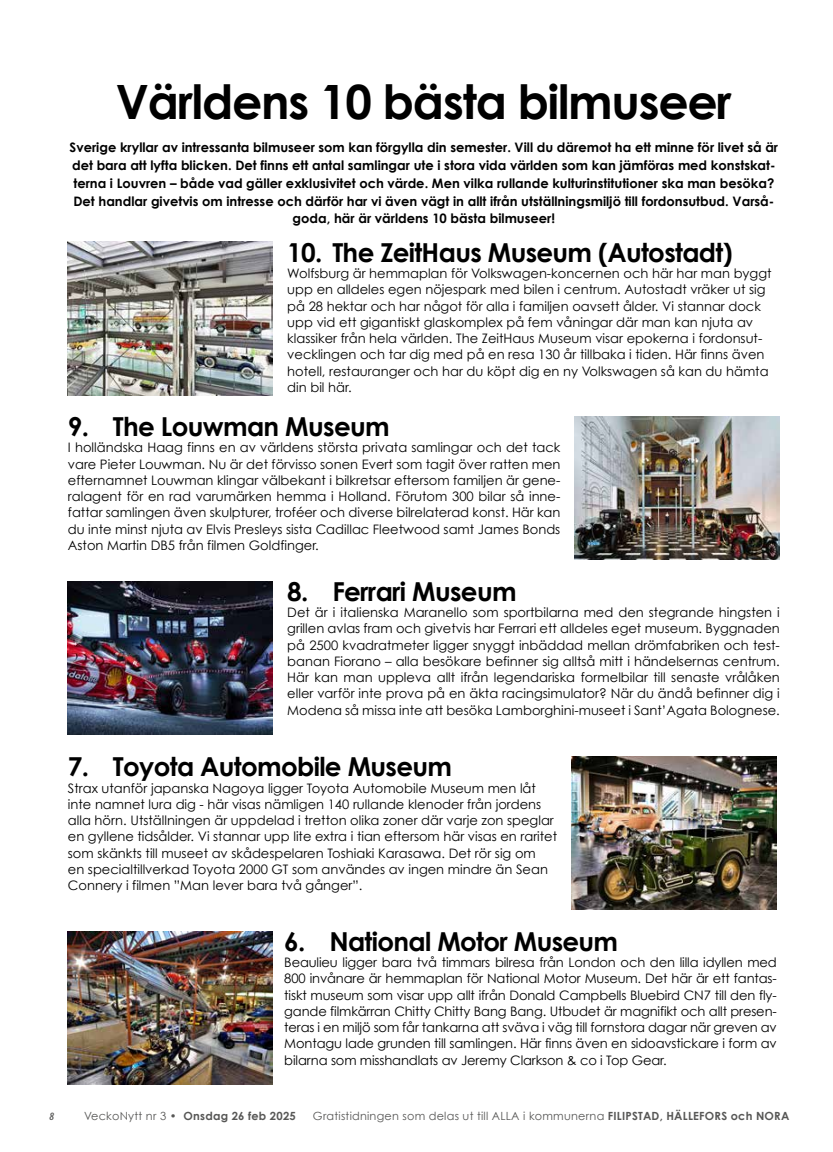
<style>
.page{position:relative;width:833px;height:1152px;background:#fff}
.page>*{position:absolute;margin:0;border:0;box-sizing:border-box;transform-origin:0 0}
.t1{font:700 47.38px "Century Gothic";letter-spacing:-.025em;color:#000}
.t2{font:700 26.12px "Century Gothic";letter-spacing:-.025em;color:#000}
.t3{font:13px/16.2px "Century Gothic";color:#000;text-align:justify}
.t4{font:700 13px/18px "Century Gothic";color:#000;text-align:center}
.t5{font:11.25px "Century Gothic";letter-spacing:.02em;color:#575756}
.t6{font:700 11.25px "Century Gothic";letter-spacing:.02em;color:#575756}
.t7{font:italic 600 condensed 11.25px "Myriad Pro";color:#575756}
.s1{font-weight:400}
.s2{font-weight:700}
</style>
<div class="page">
<img style="left:68px;top:241px;width:205px;height:154px">
<img style="left:575px;top:416px;width:205px;height:144px">
<img style="left:572px;top:756px;width:205px;height:154px">
<img style="left:68px;top:581px;width:205px;height:154px">
<img style="left:67px;top:931px;width:205px;height:153px">
<h1 class="t1" style="left:116px;top:72px;width:617px">Världens 10 bästa bilmuseer</h1>
<p class="t4" style="left:70px;top:138px;width:710px">Sverige kryllar av intressanta bilmuseer som kan förgylla din semester. Vill du däremot ha ett minne för livet så är det bara att lyfta blicken. Det finns ett antal samlingar ute i stora vida världen som kan jämföras med konstskat&shy;terna i Louvren – både vad gäller exklusivitet och värde. Men vilka rullande kulturinstitutioner ska man besöka?<br>Det handlar givetvis om intresse och därför har vi även vägt in allt ifrån utställningsmiljö till fordonsutbud. Varså&shy;goda, här är världens 10 bästa bilmuseer!</p>
<h2 class="t2" style="left:287px;top:236px;width:447px">10. The ZeitHaus Museum (Autostadt)</h2>
<p class="t3" style="left:287px;top:265px;width:486px;text-align:left">Wolfsburg är hemmaplan för Volkswagen-koncernen och här har man byggt upp en alldeles egen nöjespark med bilen i centrum. Autostadt vräker ut sig på 28 hektar och har något för alla i familjen oavsett ålder. Vi stannar dock upp vid ett gigantiskt glaskomplex på fem våningar där man kan njuta av klassiker från hela världen. The ZeitHaus Museum visar epokerna i fordonsut&shy;vecklingen och tar dig med på en resa 130 år tillbaka i tiden. Här finns även hotell, restauranger och har du köpt dig en ny Volkswagen så kan du hämta din bil här.</p>
<h2 class="t2" style="left:68px;top:410px;width:323px">9. The Louwman Museum</h2>
<p class="t3" style="left:68px;top:439px;width:494px">I holländska Haag finns en av världens största privata samlingar och det tack vare Pieter Louwman. Nu är det förvisso sonen Evert som tagit över ratten men efternamnet Louwman klingar välbekant i bilkretsar eftersom familjen är gene&shy;ralagent för en rad varumärken hemma i Holland. Förutom 300 bilar så inne&shy;fattar samlingen även skulpturer, troféer och diverse bilrelaterad konst. Här kan du inte minst njuta av Elvis Presleys sista Cadillac Fleetwood samt James Bonds Aston Martin DB5 från filmen Goldfinger.</p>
<h2 class="t2" style="left:287px;top:575px;width:231px">8. Ferrari Museum</h2>
<p class="t3" style="left:287px;top:604px;width:494px">Det är i italienska Maranello som sportbilarna med den stegrande hingsten i grillen avlas fram och givetvis har Ferrari ett alldeles eget museum. Byggnaden på 2500 kvadratmeter ligger snyggt inbäddad mellan drömfabriken och test&shy;banan Fiorano – alla besökare befinner sig alltså mitt i händelsernas centrum.<br>Här kan man uppleva allt ifrån legendariska formelbilar till senaste vrålåken eller varför inte prova på en äkta racingsimulator? När du ändå befinner dig i Modena så missa inte att besöka Lamborghini-museet i Sant’Agata Bolognese.</p>
<h2 class="t2" style="left:68px;top:750px;width:385px">7. Toyota Automobile Museum</h2>
<p class="t3" style="left:68px;top:779px;width:491px;text-align:left">Strax utanför japanska Nagoya ligger Toyota Automobile Museum men låt inte namnet lura dig - här visas nämligen 140 rullande klenoder från jordens alla hörn. Utställningen är uppdelad i tretton olika zoner där varje zon speglar en gyllene tidsålder. Vi stannar upp lite extra i tian eftersom här visas en raritet som skänkts till museet av skådespelaren Toshiaki Karasawa. Det rör sig om<br>en specialtillverkad Toyota 2000 GT som användes av ingen mindre än Sean Connery i filmen ”Man lever bara två gånger”.</p>
<h2 class="t2" style="left:284px;top:924px;width:335px">6. National Motor Museum</h2>
<p class="t3" style="left:284px;top:954px;width:494px">Beaulieu ligger bara två timmars bilresa från London och den lilla idyllen med 800 invånare är hemmaplan för National Motor Museum. Det här är ett fantas&shy;tiskt museum som visar upp allt ifrån Donald Campbells Bluebird CN7 till den fly&shy;gande filmkärran Chitty Chitty Bang Bang. Utbudet är magnifikt och allt presen&shy;teras i en miljö som får tankarna att sväva i väg till fornstora dagar när greven av Montagu lade grunden till samlingen. Här finns även en sidoavstickare i form av bilarna som misshandlats av Jeremy Clarkson &amp; co i Top Gear.</p>
<p class="t7" style="left:50px;top:1109px;width:6px">8</p>
<p class="t6" style="left:84px;top:1108px;width:213px"><span class="s1">VeckoNytt nr 3 •</span> Onsdag 26 feb 2025</p>
<p class="t5" style="left:313px;top:1108px;width:478px">Gratistidningen som delas ut till ALLA i kommunerna <span class="s2">FILIPSTAD, HÄLLEFORS och NORA</span></p>
</div>
